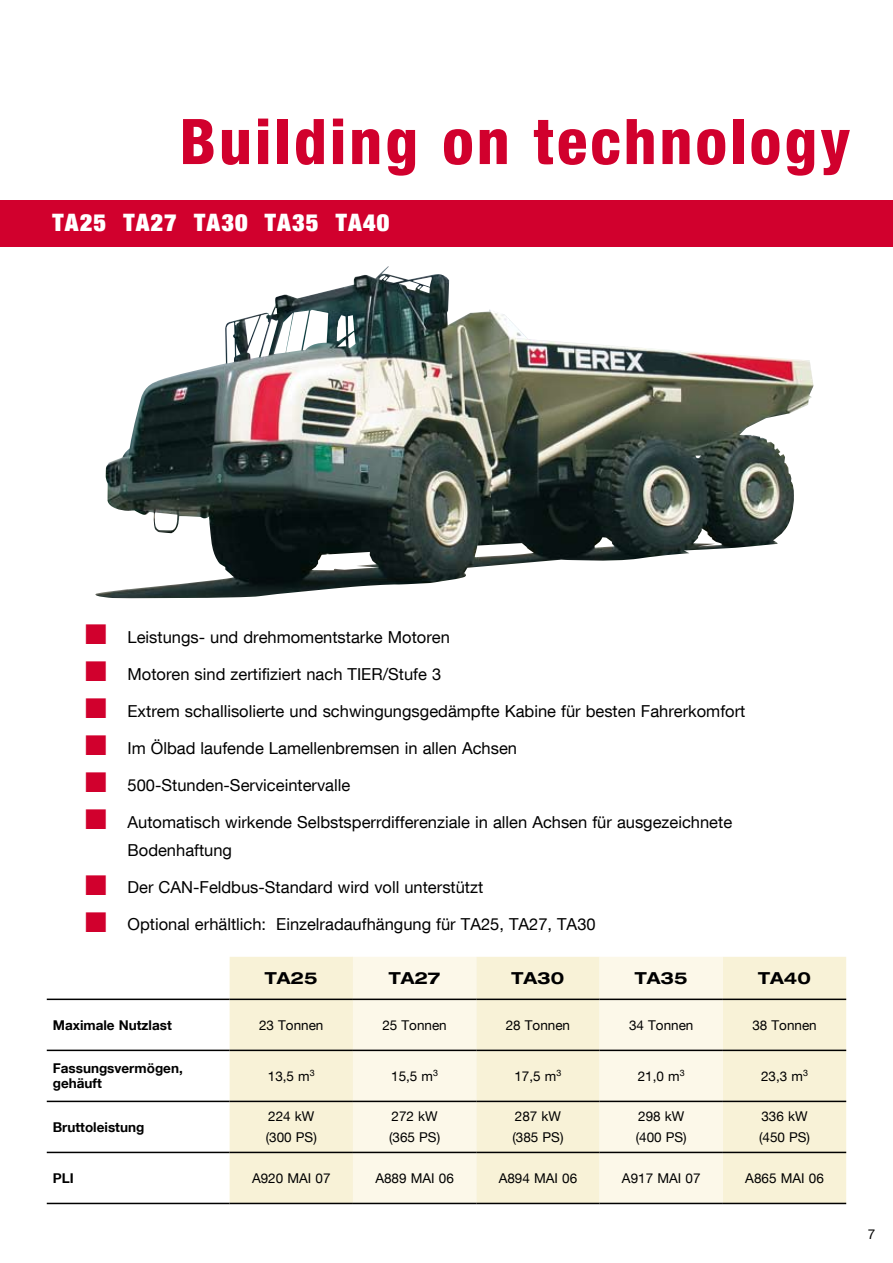
<style>
.page{position:relative;width:893px;height:1263px;background:#fff}
.page>*{position:absolute;margin:0;border:0;box-sizing:border-box;transform-origin:0 0}
.t1{font:800 condensed 63px "Helvetica Neue LT Com";letter-spacing:.05em;color:#d1002d}
.t2{font:900 condensed 24px "Helvetica Neue LT Com";letter-spacing:.05em;color:#fff}
.t3{font:16.5px/28.5px "Helvetica Neue LT Com";color:#000}
.t4{font:700 expanded 16.5px "Helvetica Neue LT Com";color:#000}
.t5{font:13.5px/20.5px "Helvetica Neue LT Com";color:#000}
.t6{font:700 13.5px/15px "Helvetica Neue LT Com";color:#000}
.s1{color:#d1002d}
</style>
<div class="page">
<div style="left:0;top:200px;width:893px;height:47px;background:#d1002d"></div>
<img style="left:95px;top:266px;width:718px;height:332px">
<div style="left:230px;top:957px;width:616px;height:246px;background:#f8f2d7"></div>
<svg style="left:353px;top:957px;width:370px;height:246px;background:#f9f4e1"></svg>
<hr style="left:47px;top:1101px;width:183px;height:1px;background:#000">
<hr style="left:230px;top:1101px;width:123px;height:1px;background:#000">
<hr style="left:353px;top:1101px;width:123px;height:1px;background:#000">
<hr style="left:476px;top:1101px;width:124px;height:1px;background:#000">
<hr style="left:600px;top:1101px;width:123px;height:1px;background:#000">
<hr style="left:723px;top:1101px;width:123px;height:1px;background:#000">
<hr style="left:47px;top:1152px;width:183px;height:1px;background:#000">
<hr style="left:230px;top:1152px;width:123px;height:1px;background:#000">
<hr style="left:353px;top:1152px;width:123px;height:1px;background:#000">
<hr style="left:476px;top:1152px;width:124px;height:1px;background:#000">
<hr style="left:600px;top:1152px;width:123px;height:1px;background:#000">
<hr style="left:723px;top:1152px;width:123px;height:1px;background:#000">
<hr style="left:47px;top:1203px;width:183px;height:1px;background:#000">
<hr style="left:230px;top:1203px;width:123px;height:1px;background:#000">
<hr style="left:353px;top:1203px;width:123px;height:1px;background:#000">
<hr style="left:476px;top:1203px;width:124px;height:1px;background:#000">
<hr style="left:600px;top:1203px;width:123px;height:1px;background:#000">
<hr style="left:723px;top:1203px;width:123px;height:1px;background:#000">
<hr style="left:47px;top:1049px;width:183px;height:2px;background:#000">
<hr style="left:230px;top:1049px;width:123px;height:2px;background:#000">
<hr style="left:353px;top:1049px;width:123px;height:2px;background:#000">
<hr style="left:476px;top:1049px;width:124px;height:2px;background:#000">
<hr style="left:600px;top:1049px;width:123px;height:2px;background:#000">
<hr style="left:723px;top:1049px;width:123px;height:2px;background:#000">
<hr style="left:47px;top:998px;width:183px;height:2px;background:#000">
<hr style="left:230px;top:998px;width:123px;height:2px;background:#000">
<hr style="left:353px;top:998px;width:123px;height:2px;background:#000">
<hr style="left:476px;top:998px;width:124px;height:2px;background:#000">
<hr style="left:600px;top:998px;width:123px;height:2px;background:#000">
<hr style="left:723px;top:998px;width:123px;height:2px;background:#000">
<h1 class="t1" style="left:180px;top:103px;width:672px">Building on technology</h1>
<h2 class="t2" style="left:53px;top:207px;width:338px">TA25 TA27 TA30 TA35 TA40</h2>
<p class="t3" style="left:85px;top:622px;width:366px"><span class="s1">■</span> Leistungs- und drehmomentstarke Motoren</p>
<p class="t3" style="left:85px;top:659px;width:358px"><span class="s1">■</span> Motoren sind zertifiziert nach TIER/Stufe 3</p>
<p class="t3" style="left:85px;top:696px;width:662px"><span class="s1">■</span> Extrem schallisolierte und schwingungsgedämpfte Kabine für besten Fahrerkomfort</p>
<p class="t3" style="left:85px;top:733px;width:433px"><span class="s1">■</span> Im Ölbad laufende Lamellenbremsen in allen Achsen</p>
<p class="t3" style="left:85px;top:770px;width:267px"><span class="s1">■</span> 500-Stunden-Serviceintervalle</p>
<p class="t3" style="left:128px;top:807px;width:606px;text-indent:-43px"><span class="s1">■</span> Automatisch wirkende Selbstsperrdifferenziale in allen Achsen für ausgezeichnete<br>Bodenhaftung</p>
<p class="t3" style="left:85px;top:872px;width:400px"><span class="s1">■</span> Der CAN-Feldbus-Standard wird voll unterstützt</p>
<p class="t3" style="left:85px;top:909px;width:512px"><span class="s1">■</span> Optional erhältlich: Einzelradaufhängung für TA25, TA27, TA30</p>
<p class="t4" style="left:265px;top:967px;width:54px">TA25</p>
<p class="t4" style="left:389px;top:967px;width:53px">TA27</p>
<p class="t4" style="left:512px;top:967px;width:54px">TA30</p>
<p class="t4" style="left:635px;top:967px;width:54px">TA35</p>
<p class="t4" style="left:758px;top:967px;width:54px">TA40</p>
<p class="t6" style="left:53px;top:1017px;width:121px">Maximale Nutzlast</p>
<p class="t5" style="left:259px;top:1014px;width:66px">23 Tonnen</p>
<p class="t5" style="left:382px;top:1014px;width:66px">25 Tonnen</p>
<p class="t5" style="left:506px;top:1014px;width:66px">28 Tonnen</p>
<p class="t5" style="left:629px;top:1014px;width:66px">34 Tonnen</p>
<p class="t5" style="left:752px;top:1014px;width:66px">38 Tonnen</p>
<p class="t6" style="left:53px;top:1060px;width:132px">Fassungsvermögen, gehäuft</p>
<p class="t5" style="left:268px;top:1065px;width:48px">13,5 m<sup>3</sup></p>
<p class="t5" style="left:391px;top:1065px;width:48px">15,5 m<sup>3</sup></p>
<p class="t5" style="left:514px;top:1065px;width:48px">17,5 m<sup>3</sup></p>
<p class="t5" style="left:638px;top:1065px;width:48px">21,0 m<sup>3</sup></p>
<p class="t5" style="left:761px;top:1065px;width:48px">23,3 m<sup>3</sup></p>
<p class="t6" style="left:53px;top:1119px;width:93px">Bruttoleistung</p>
<p class="t5" style="left:266px;top:1106px;width:53px">224 kW (300 PS)</p>
<p class="t5" style="left:389px;top:1106px;width:53px">272 kW (365 PS)</p>
<p class="t5" style="left:512px;top:1106px;width:53px">287 kW (385 PS)</p>
<p class="t5" style="left:636px;top:1106px;width:53px">298 kW (400 PS)</p>
<p class="t5" style="left:759px;top:1106px;width:53px">336 kW (450 PS)</p>
<p class="t6" style="left:53px;top:1170px;width:22px">PLI</p>
<p class="t5" style="left:252px;top:1167px;width:80px">A920 MAI 07</p>
<p class="t5" style="left:375px;top:1167px;width:80px">A889 MAI 06</p>
<p class="t5" style="left:499px;top:1167px;width:80px">A894 MAI 06</p>
<p class="t5" style="left:622px;top:1167px;width:80px">A917 MAI 07</p>
<p class="t5" style="left:745px;top:1167px;width:80px">A865 MAI 06</p>
<p class="t5" style="left:868px;top:1223px;width:9px">7</p>
</div>
